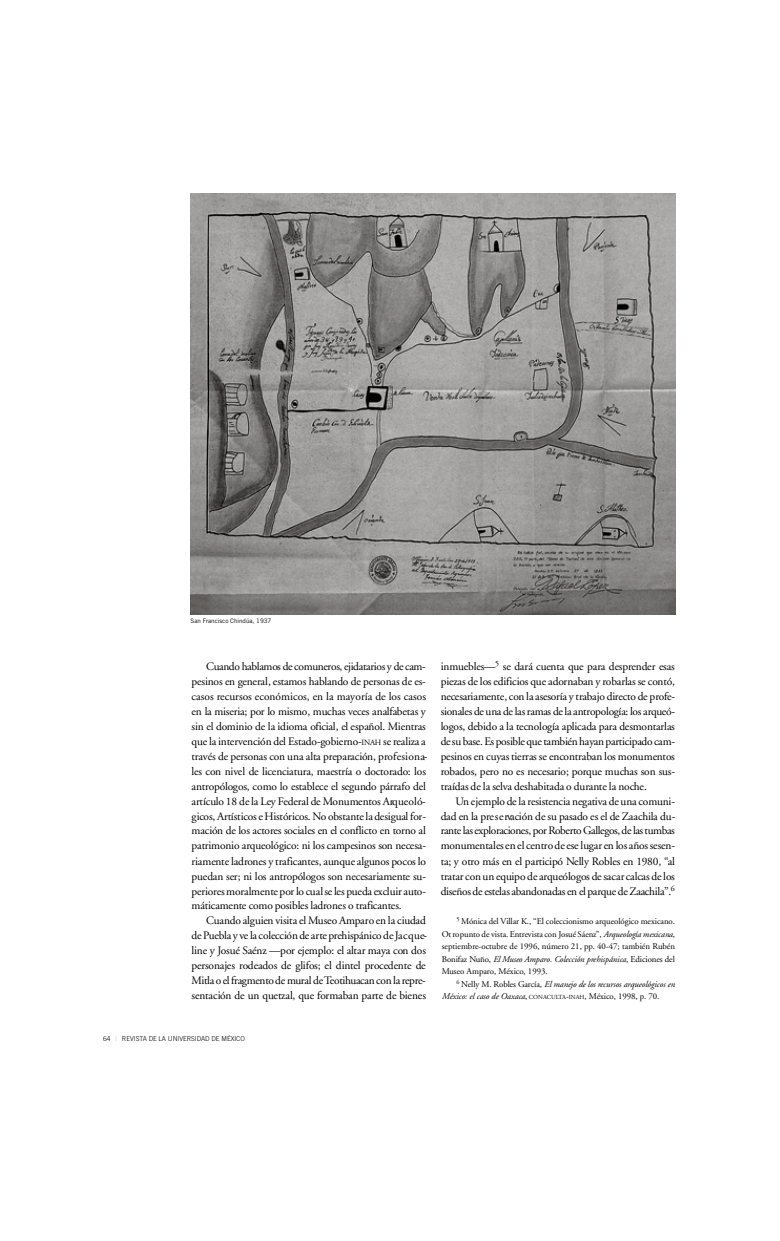
<style>
.page{position:relative;width:780px;height:1241px;background:#fff}
.page>*{position:absolute;margin:0;border:0;box-sizing:border-box;transform-origin:0 0}
.t1{font:11.38px/15px "Adobe Garamond";letter-spacing:-.015em;color:#000}
.t2{font:8.88px/12.5px "Adobe Garamond";color:#000;text-align:justify}
.t3{font:italic 8.88px/12.5px "Adobe Garamond";letter-spacing:-.005em;color:#000}
.t4{font:300 6.75px "Trade Gothic";letter-spacing:-.01em;color:#000}
.t5{font:6.25px "Trade Gothic";letter-spacing:-.005em;color:#000}
.s1{font-size:8px}
.s2{font-weight:400;color:#bfbfbf}
.s3{font-style:italic}
.s4{font-style:normal}
.s5{font-style:normal;font-size:6.12px}
</style>
<div class="page">
<img style="left:191px;top:193px;width:485px;height:421px">
<p class="t5" style="left:191px;top:619px;width:82px">San Francisco Chindúa, 1937</p>
<p class="t1" style="left:191px;top:659px;width:237px;text-indent:15px">Cuando hablamos de comuneros, ejidatarios y de cam&shy;pesinos en general, estamos hablando de personas de es&shy;casos recursos económicos, en la mayoría de los casos en la miseria; por lo mismo, muchas veces analfabetas y sin el dominio de la idioma oficial, el español. Mie n tra s que la intervención del Estado-gobierno-<span class="s1">IN A H</span> se realiza a través de personas con una alta preparación, pro fe sio n a&shy;les con nivel de licenciatura, maestría o doctorado: los a n tropólogos, como lo establece el segundo párrafo del a rtículo 18 dela Ley Federal de Monumentos Arq u e o ló&shy;gicos, Artísticose Históricos. No obstantela desigual for&shy;mación de los actores sociales en el conflicto en torno al patrimonio arqueológico: ni los campesinos son necesa&shy;riamente ladrones y traficantes, aunque algunos pocos lo puedan ser; ni los antropólogos son necesariamente su&shy;p e rio res moralmente por lo cual se les pueda excluir auto&shy;máticamente como posibles ladrones o traficantes.</p>
<p class="t1" style="left:191px;top:914px;width:237px;text-indent:15px">Cuando alguien visita el Museo Amparo en la ciudad dePuebla y ve la colecciónde arte prehispánicodeJa c q u e&shy;line y Josué Saénz —por ejemplo: el altar maya con dos personajes rodeados de glifos; el dintel procedente de Mitlao elfragmentode mural deTeotihuacan con la rep re&shy;sentación de un quetzal, que formaban parte de bienes</p>
<p class="t4" style="left:103px;top:1035px;width:143px">64 <span class="s2">|</span> REVISTA DE LA UNIVERSIDAD DE MÉXICO</p>
<p class="t1" style="left:440px;top:659px;width:236px;text-align:justify">in m u e b le s—<sup>5</sup> se dará cuenta que para desprender esas p iezas de los edificios que adornaban y robarlas se contó, necesariamente, con la asesoría y trabajo directo de pro fe&shy;sionales deuna de lasramas dela antropología: los arq u e ó&shy;logos, debido a la tecnología aplicada para desmontarlas desubase.Es posible quetambiénhayanparticipado cam&shy;pesinos en cuyas tierras se encontraban los monumentos robados, pero no es necesario; porque muchas son sus&shy;traídas de la selva deshabitada o durante la noche.</p>
<p class="t1" style="left:440px;top:794px;width:236px;text-align:justify;text-indent:15px">Un ejemplo de la resistencia negativa de una comuni&shy;dad en la pre s e rvación de su pasado es el de Zaachila du&shy;rantelasexploraciones,por Ro b ertoGallegos,de lastumbas monumentalesenel centrode ese lugaren los añossesen&shy;ta; y otro más en el participó Nelly Robles en 1980, “a l tratar conun equipo de arqueólogos de sacar calcas de los diseños de estelas abandonadas en elparque deZa a c h ila” .<sup>6</sup></p>
<p class="t2" style="left:441px;top:916px;width:235px;text-indent:15px"><sup>5</sup> Mónica del Villar K., “El coleccionismo arqueológico mexicano.<br>Ot ro punto de vista.En trevista con Josué Sáenz”, <span class="s3">Arqueología mexicana</span>, septiembre-octubre de 1996, número 21, pp. 40-47; también Rubén Bonifaz Nuño, <span class="s3">El Museo Amparo. Colección prehispánica</span>, Ediciones del Museo Amparo, México, 1993.</p>
<p class="t3" style="left:441px;top:978px;width:235px;text-indent:15px"><sup>6</sup> <span class="s4">Nelly M. Robles García,</span> El manejo de los recursos arqueológicos en<br>México: el caso de Oaxaca<span class="s4">,</span> <span class="s5">CONACULTA</span><span class="s4">-</span><span class="s5">INAH</span><span class="s4">, México, 1998, p. 70.</span></p>
</div>
